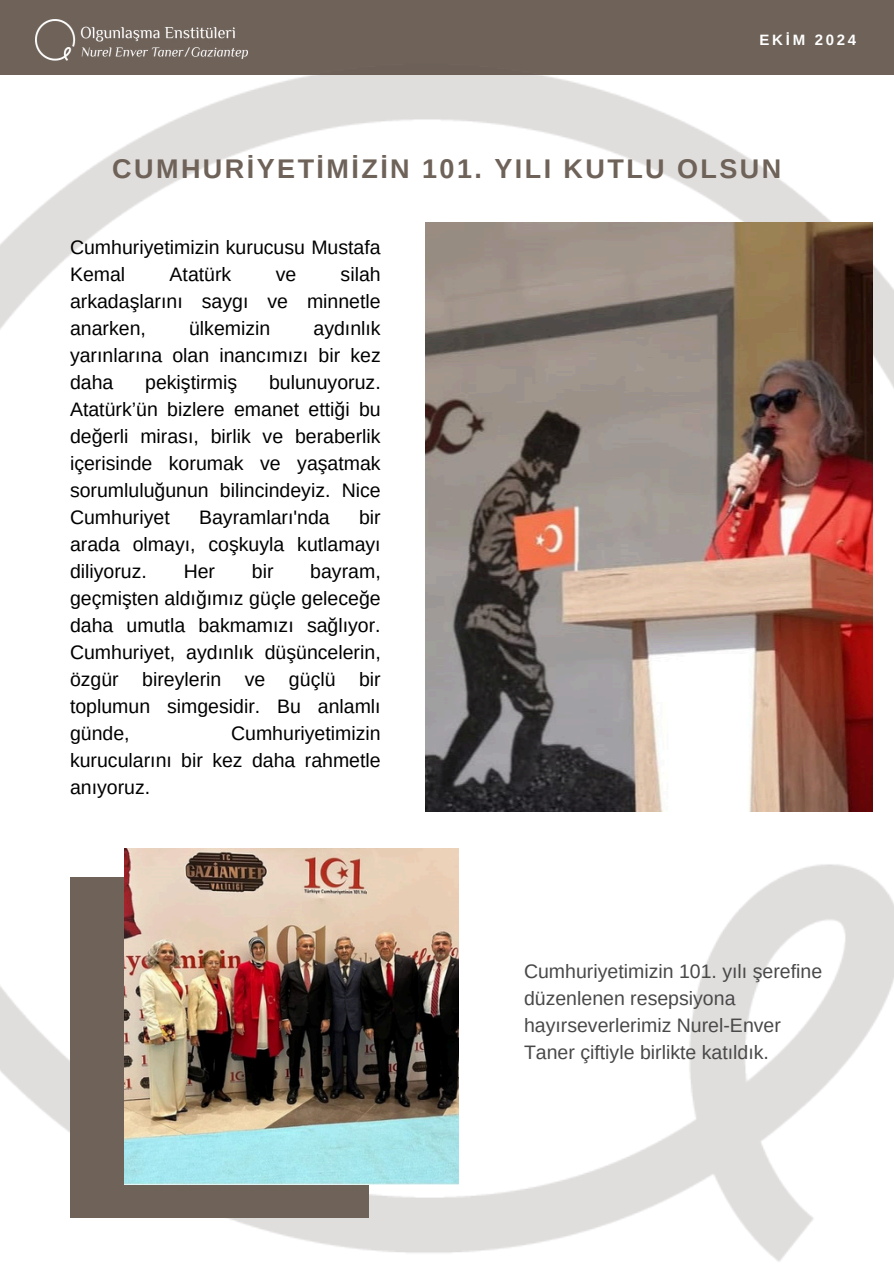
<style>
.page{position:relative;width:894px;height:1264px;background:#fff}
.page>*{position:absolute;margin:0;border:0;box-sizing:border-box;transform-origin:0 0}
.t1{font:700 27px "Arimo";letter-spacing:.09em;color:#6e6259}
.t2{font:19.5px/27px "Arimo";color:#000;text-align:justify}
.t3{font:19.5px/27px "Arimo";color:#494949}
.t4{font:700 15px "Arimo";letter-spacing:.18em;color:#fff}
</style>
<div class="page">
<div style="left:0;top:0;width:893px;height:74px;background:#6e6259"></div>
<img style="left:0;top:74px;width:893px;height:1188px">
<div style="left:70px;top:877px;width:299px;height:340px;background:#6e6259"></div>
<img style="left:425px;top:222px;width:447px;height:589px">
<img style="left:124px;top:848px;width:334px;height:336px">
<img style="left:35px;top:20px;width:212px;height:40px">
<p class="t4" style="left:759px;top:29px;width:98px">EKİM 2024</p>
<h1 class="t1" style="left:112px;top:150px;width:670px">CUMHURİYETİMİZİN 101. YILI KUTLU OLSUN</h1>
<p class="t2" style="left:70px;top:233px;width:312px">Cumhuriyetimizin kurucusu Mustafa<br>Kemal</p>
<p class="t2" style="left:70px;top:260px;width:312px;text-indent:270px">silah arkadaşlarını saygı ve minnetle anarken,</p>
<p class="t2" style="left:169px;top:260px;width:63px">Atatürk</p>
<p class="t2" style="left:275px;top:260px;width:22px">ve</p>
<p class="t2" style="left:70px;top:314px;width:312px;text-indent:243px">aydınlık yarınlarına olan inancımızı bir kez daha</p>
<p class="t2" style="left:189px;top:314px;width:83px">ülkemizin</p>
<p class="t2" style="left:70px;top:368px;width:312px;text-indent:199px">bulunuyoruz.<br>Atatürk’ün bizlere emanet ettiği bu değerli mirası, birlik ve beraberlik içerisinde korumak ve yaşatmak sorumluluğunun bilincindeyiz. Nice Cumhuriyet</p>
<p class="t2" style="left:145px;top:368px;width:94px">pekiştirmiş</p>
<p class="t2" style="left:70px;top:503px;width:312px;text-indent:289px">bir arada olmayı, coşkuyla kutlamayı diliyoruz.</p>
<p class="t2" style="left:199px;top:503px;width:132px">Bayramları'nda</p>
<p class="t2" style="left:70px;top:557px;width:312px;text-indent:240px">bayram, geçmişten aldığımız güçle geleceğe daha umutla bakmamızı sağlıyor.<br>Cumhuriyet, aydınlık düşüncelerin, özgür bireylerin ve güçlü bir toplumun simgesidir. Bu anlamlı günde,</p>
<p class="t2" style="left:184px;top:557px;width:33px">Her</p>
<p class="t2" style="left:252px;top:557px;width:23px">bir</p>
<p class="t2" style="left:70px;top:719px;width:312px;text-indent:161px">Cumhuriyetimizin kurucularını bir kez daha rahmetle anıyoruz.</p>
<p class="t3" style="left:524px;top:958px;width:299px">Cumhuriyetimizin 101. yılı şerefine düzenlenen resepsiyona hayırseverlerimiz Nurel-Enver<br>Taner çiftiyle birlikte katıldık.</p>
</div>
